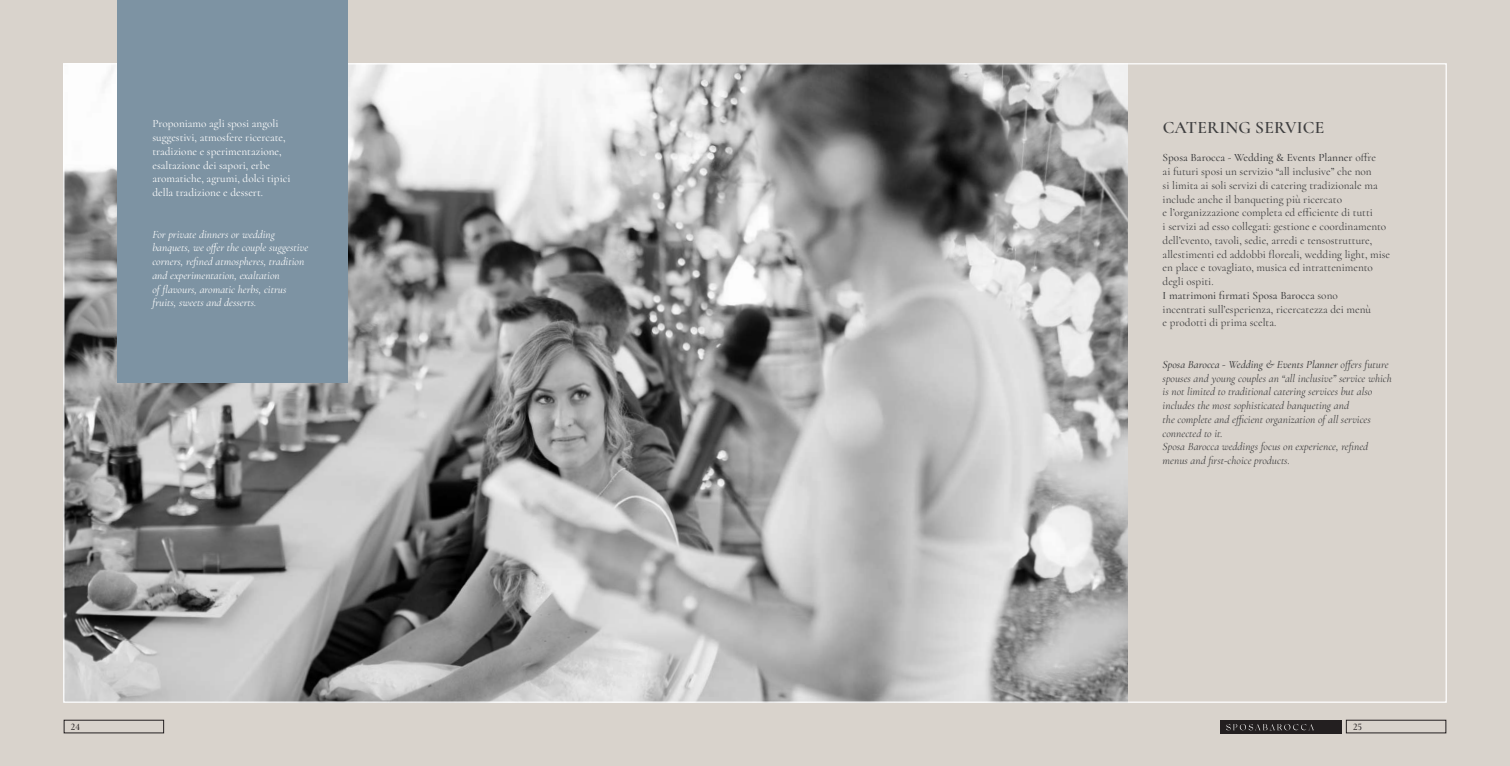
<style>
.page{position:relative;width:1510px;height:766px;background:#fff}
.page>*{position:absolute;margin:0;border:0;box-sizing:border-box;transform-origin:0 0}
.t1{font:600 17.5px "Cormorant";letter-spacing:.01em;color:#3e3e3f}
.t2{font:11.25px/13.8px "Cormorant";color:#3e3e3f}
.t3{font:italic 11.25px/13.8px "Cormorant";color:#3e3e3f}
.t4{font:italic 11.25px/13.8px "Cormorant";color:#fff}
.t5{font:11.25px/13.8px "Cormorant";color:#fff}
.t6{font:300 10px "Cormorant";color:#fff}
.t7{font:500 10px "Cormorant";color:#231f20}
.s1{font-weight:500}
</style>
<div class="page">
<div style="left:0;top:0;width:1509px;height:765px;background:#d9d3cc"></div>
<img style="left:65px;top:65px;width:1062px;height:635px">
<div style="left:1220px;top:719px;width:121px;height:14px;background:#231f20"></div>
<div style="left:1346px;top:719px;width:100px;height:14px;border:1px solid #231f20"></div>
<div style="left:64px;top:719px;width:100px;height:14px;border:1px solid #231f20"></div>
<svg style="left:1226px;top:724px;width:88px;height:6px"></svg>
<div style="left:117px;top:0;width:230px;height:383px;background:#7d93a3"></div>
<p class="t5" style="left:152px;top:117px;width:139px">Proponiamo agli sposi angoli suggestivi, atmosfere ricercate, tradizione e sperimentazione, esaltazione dei sapori, erbe aromatiche, agrumi, dolci tipici della tradizione e dessert.</p>
<p class="t4" style="left:152px;top:226px;width:157px">For private dinners or wedding banquets, we offer the couple suggestive corners, refined atmospheres, tradition and experimentation, exaltation<br>of flavours, aromatic herbs, citrus fruits, sweets and desserts.</p>
<p class="t6" style="left:117px;top:129px;width:183px">zi per matrimonio con sede a Ragusa in Sicilia.</p>
<h1 class="t1" style="left:1162px;top:117px;width:163px">CATERING SERVICE</h1>
<p class="t2" style="left:1162px;top:151px;width:229px"><span class="s1">Sposa Barocca - Wedding &amp; Events Planner</span> offre<br>ai futuri sposi un servizio “all inclusive” che non<br>si limita ai soli servizi di catering tradizionale ma include anche il banqueting più ricercato<br>e l’organizzazione completa ed efficiente di tutti<br>i servizi ad esso collegati: gestione e coordinamento dell’evento, tavoli, sedie, arredi e tensostrutture, allestimenti ed addobbi floreali, wedding light, mise en place e tovagliato, musica ed intrattenimento degli ospiti.<br><span class="s1">I matrimoni firmati Sposa Barocca</span> sono<br>incentrati sull’esperienza, ricercatezza dei menù<br>e prodotti di prima scelta.</p>
<p class="t3" style="left:1162px;top:356px;width:231px"><span class="s1">Sposa Barocca - Wedding &amp; Events Planner</span> offers future spouses and young couples an “all inclusive” service which is not limited to traditional catering services but also includes the most sophisticated banqueting and<br>the complete and efficient organization of all services connected to it.<br>Sposa Barocca weddings focus on experience, refined menus and first-choice products.</p>
<p class="t7" style="left:71px;top:720px;width:11px">24</p>
<p class="t7" style="left:1353px;top:720px;width:10px">25</p>
</div>
